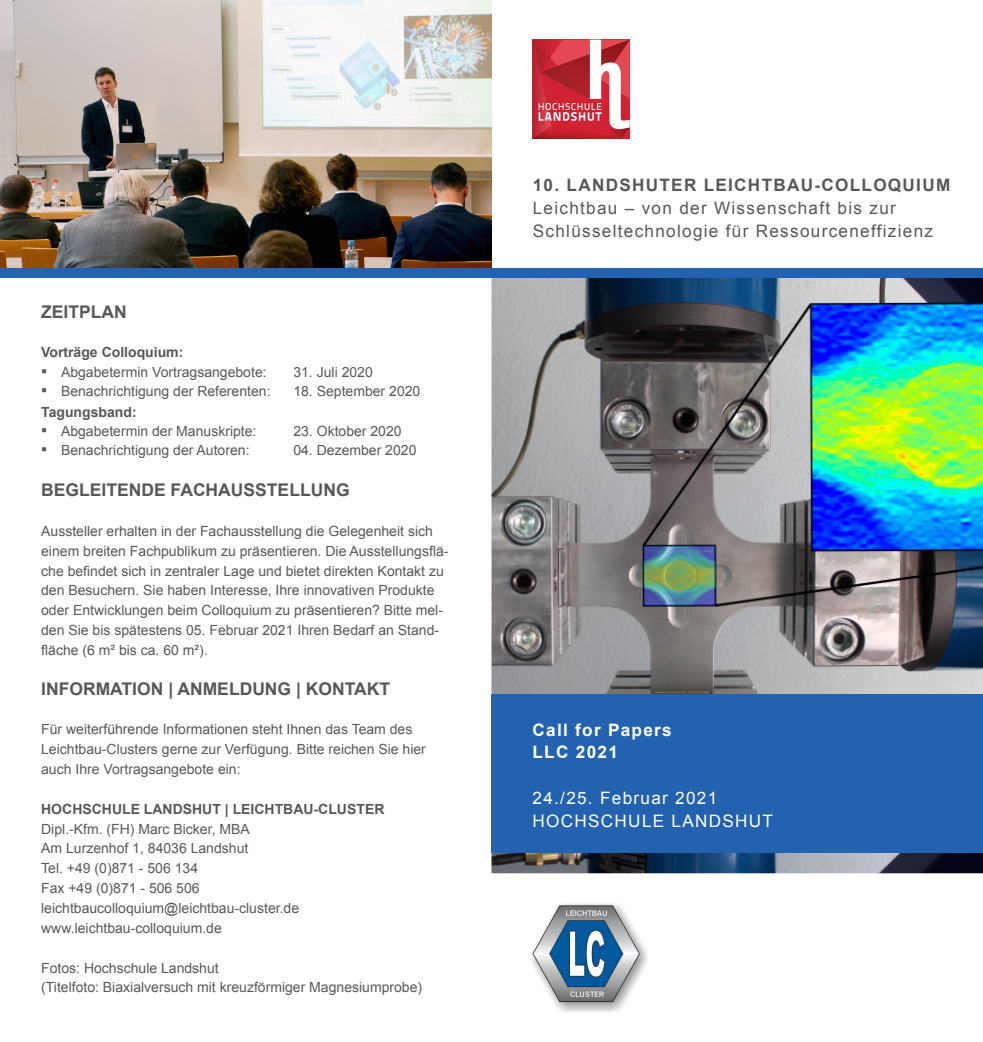
<style>
.page{position:relative;width:983px;height:1042px;background:#fff}
.page>*{position:absolute;margin:0;border:0;box-sizing:border-box;transform-origin:0 0}
.Fließtext{font:700 17.5px "Arial";color:#57585a}
.t1{font:17.15px/22.8px "Arial";letter-spacing:.075em;color:#57585a}
.t2{font:17.15px/22.8px "Arial";letter-spacing:.075em;color:#fff}
.t3{font:700 17.15px "Arial";letter-spacing:.075em;color:#57585a}
.t4{font:700 17.15px/22.8px "Arial";letter-spacing:.075em;color:#fff}
.Fließtext-2{font:14px/19.8px "Arial";color:#57585a}
.Fließtext-3{font:700 14px "Arial";color:#57585a}
.s1{font-size:17.5px}
.s2{font-weight:700}
</style>
<div class="page">
<svg style="left:532px;top:40px;width:97px;height:99px"></svg>
<img style="left:0;top:0;width:491px;height:268px">
<img style="left:491px;top:278px;width:491px;height:595px">
<div style="left:491px;top:694px;width:491px;height:159px;background:#2362af"></div>
<div style="left:0;top:268px;width:982px;height:10px;background:#2362af"></div>
<img style="left:532px;top:903px;width:115px;height:109px">
<p class="Fließtext" style="left:41px;top:300px;width:87px">ZEITPLAN</p>
<p class="Fließtext-3" style="left:41px;top:343px;width:144px">Vorträge Colloquium:</p>
<p class="Fließtext-2" style="left:41px;top:362px;width:227px"><span class="s1">▪</span> Abgabetermin Vortragsangebote:</p>
<p class="Fließtext-2" style="left:293px;top:362px;width:81px">31. Juli 2020</p>
<p class="Fließtext-2" style="left:41px;top:381px;width:231px"><span class="s1">▪</span> Benachrichtigung der Referenten:</p>
<p class="Fließtext-2" style="left:293px;top:381px;width:128px">18. September 2020</p>
<p class="Fließtext-3" style="left:41px;top:402px;width:97px">Tagungsband:</p>
<p class="Fließtext-2" style="left:41px;top:421px;width:217px"><span class="s1">▪</span> Abgabetermin der Manuskripte:</p>
<p class="Fließtext-2" style="left:293px;top:421px;width:110px">23. Oktober 2020</p>
<p class="Fließtext-2" style="left:41px;top:441px;width:210px"><span class="s1">▪</span> Benachrichtigung der Autoren:</p>
<p class="Fließtext-2" style="left:293px;top:441px;width:124px">04. Dezember 2020</p>
<p class="Fließtext" style="left:41px;top:478px;width:310px">BEGLEITENDE FACHAUSSTELLUNG</p>
<p class="Fließtext-2" style="left:41px;top:521px;width:408px">Aussteller erhalten in der Fachausstellung die Gelegenheit sich einem breiten Fachpublikum zu präsentieren. Die Ausstellungsflä&shy;che befindet sich in zentraler Lage und bietet direkten Kontakt zu den Besuchern. Sie haben Interesse, Ihre innovativen Produkte oder Entwicklungen beim Colloquium zu präsentieren? Bitte mel&shy;den Sie bis spätestens 05. Februar 2021 Ihren Bedarf an Stand&shy;fläche (6 m² bis ca. 60 m²).</p>
<p class="Fließtext" style="left:41px;top:677px;width:350px">INFORMATION | ANMELDUNG | KONTAKT</p>
<p class="Fließtext-2" style="left:41px;top:720px;width:386px">Für weiterführende Informationen steht Ihnen das Team des<br>Leichtbau-Clusters gerne zur Verfügung. Bitte reichen Sie hier auch Ihre Vortragsangebote ein:</p>
<p class="Fließtext-2" style="left:41px;top:799px;width:345px"><span class="s2">HOCHSCHULE LANDSHUT | LEICHTBAU-CLUSTER </span>Dipl.-Kfm. (FH) Marc Bicker, MBA<br>Am Lurzenhof 1, 84036 Landshut<br>Tel. +49 (0)871 - 506 134<br>Fax +49 (0)871 - 506 506 leichtbaucolloquium@leichtbau-cluster.de www.leichtbau-colloquium.de</p>
<p class="Fließtext-2" style="left:41px;top:958px;width:382px">Fotos: Hochschule Landshut<br>(Titelfoto: Biaxialversuch mit kreuzförmiger Magnesiumprobe)</p>
<p class="t3" style="left:532px;top:174px;width:419px">10. LANDSHUTER LEICHTBAU-COLLOQUIUM</p>
<p class="t1" style="left:532px;top:197px;width:402px">Leichtbau – von der Wissenschaft bis zur<br>Schlüsseltechnologie für Ressourceneffizienz</p>
<p class="t4" style="left:532px;top:719px;width:141px">Call for Papers<br>LLC 2021</p>
<p class="t2" style="left:532px;top:787px;width:242px">24./25. Februar 2021<br>HOCHSCHULE LANDSHUT</p>
</div>
